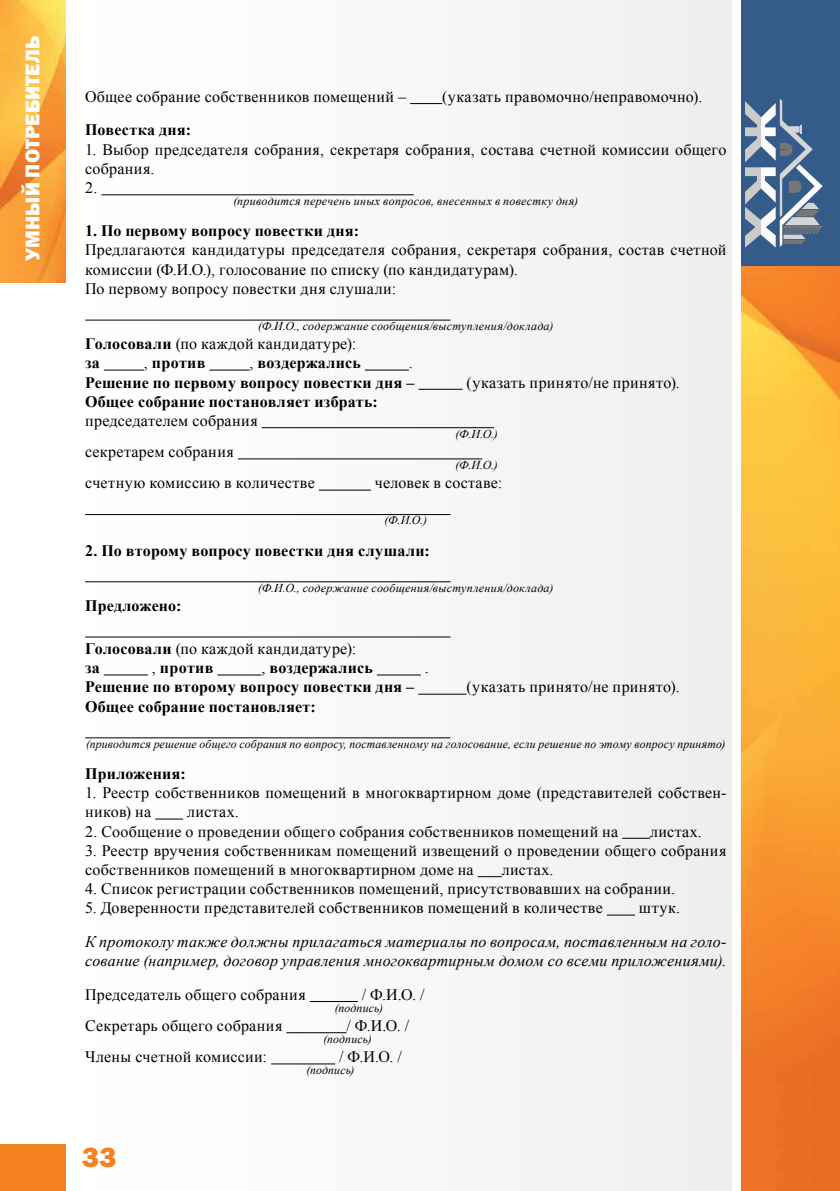
<style>
.page{position:relative;width:840px;height:1191px;background:#fff}
.page>*{position:absolute;margin:0;border:0;box-sizing:border-box;transform-origin:0 0}
.t1{font:28px "Franklin Gothic Heavy C";color:#f58220}
.t2{font:20px "Franklin Gothic Heavy C";letter-spacing:.01em;color:#fff}
.t3{font:16px/19.2px "Times New Roman";letter-spacing:.02em;color:#000}
.t4{font:700 16px "Times New Roman";letter-spacing:.015em;color:#000}
.t5{font:italic 16px/19.2px "Times New Roman";letter-spacing:.015em;color:#000}
.t6{font:italic 12px "Times New Roman";letter-spacing:.02em;color:#000}
.s1{font-weight:700}
.s2{font-weight:400}
</style>
<div class="page">
<div style="left:730px;top:0;width:109px;height:267px;background:#355c88"></div>
<img style="left:740px;top:266px;width:99px;height:925px">
<div style="left:0;top:0;width:731px;height:1191px;background:#f8f9f9"></div>
<img style="left:0;top:0;width:65px;height:282px">
<div style="left:731px;top:0;width:9px;height:1191px;background:#fff"></div>
<div style="left:0;top:1143px;width:65px;height:48px;background:#f58220"></div>
<svg style="left:745px;top:98px;width:77px;height:149px"></svg>
<hr style="left:410px;top:103px;width:32px;height:1px;background:#000">
<hr style="left:101px;top:194px;width:312px;height:1px;background:#000">
<hr style="left:85px;top:319px;width:365px;height:1px;background:#000">
<hr style="left:104px;top:370px;width:40px;height:1px;background:#000">
<hr style="left:209px;top:370px;width:40px;height:1px;background:#000">
<hr style="left:364px;top:370px;width:44px;height:1px;background:#000">
<hr style="left:418px;top:389px;width:44px;height:1px;background:#000">
<hr style="left:261px;top:427px;width:232px;height:1px;background:#000">
<hr style="left:238px;top:458px;width:244px;height:1px;background:#000">
<hr style="left:318px;top:490px;width:52px;height:1px;background:#000">
<hr style="left:85px;top:514px;width:365px;height:1px;background:#000">
<hr style="left:85px;top:581px;width:365px;height:1px;background:#000">
<hr style="left:85px;top:636px;width:365px;height:1px;background:#000">
<hr style="left:104px;top:674px;width:44px;height:1px;background:#000">
<hr style="left:217px;top:674px;width:44px;height:1px;background:#000">
<hr style="left:376px;top:674px;width:44px;height:1px;background:#000">
<hr style="left:418px;top:694px;width:48px;height:1px;background:#000">
<hr style="left:85px;top:737px;width:365px;height:1px;background:#000">
<svg style="left:155px;top:818px;width:28px;height:1px"></svg>
<svg style="left:622px;top:838px;width:27px;height:1px"></svg>
<svg style="left:477px;top:876px;width:24px;height:1px"></svg>
<svg style="left:606px;top:914px;width:28px;height:1px"></svg>
<hr style="left:309px;top:1001px;width:48px;height:1px;background:#000">
<hr style="left:286px;top:1032px;width:60px;height:1px;background:#000">
<hr style="left:271px;top:1063px;width:64px;height:1px;background:#000">
<p class="t2" style="left:21px;top:261px;width:227px;rotate:-90deg">УМНЫЙ ПОТРЕБИТЕЛЬ</p>
<p class="t3" style="left:85px;top:87px;width:322px">Общее собрание собственников помещений –</p>
<p class="t3" style="left:442px;top:87px;width:261px">(указать правомочно/неправомочно).</p>
<p class="t4" style="left:85px;top:119px;width:107px">Повестка дня:</p>
<p class="t3" style="left:85px;top:139px;width:642px">1. Выбор председателя собрания, секретаря собрания, состава счетной комиссии общего собрания.<br>2.</p>
<p class="t6" style="left:233px;top:193px;width:346px">(приводится перечень иных вопросов, внесенных в повестку дня)</p>
<p class="t4" style="left:85px;top:220px;width:275px">1. По первому вопросу повестки дня:</p>
<p class="t3" style="left:85px;top:240px;width:642px">Предлагаются кандидатуры председателя собрания, секретаря собрания, состав счетной комиссии (Ф.И.О.), голосование по списку (по кандидатурам).<br>По первому вопросу повестки дня слушали:</p>
<p class="t6" style="left:258px;top:318px;width:297px">(Ф.И.О., содержание сообщения/выступления/доклада)</p>
<p class="t3" style="left:85px;top:334px;width:272px"><span class="s1">Голосовали</span> (по каждой кандидатуре): <span class="s1">за</span></p>
<p class="t4" style="left:144px;top:352px;width:63px"><span class="s2">,</span> против</p>
<p class="t4" style="left:249px;top:352px;width:113px"><span class="s2">,</span> воздержались</p>
<p class="t3" style="left:408px;top:353px;width:5px">.</p>
<p class="t4" style="left:85px;top:371px;width:331px">Решение по первому вопросу повестки дня –</p>
<p class="t3" style="left:466px;top:372px;width:215px">(указать принято/не принято).</p>
<p class="t4" style="left:85px;top:390px;width:294px">Общее собрание постановляет избрать:</p>
<p class="t3" style="left:85px;top:411px;width:174px">председателем собрания</p>
<p class="t6" style="left:455px;top:426px;width:44px">(Ф.И.О.)</p>
<p class="t3" style="left:85px;top:442px;width:150px">секретарем собрания</p>
<p class="t6" style="left:455px;top:457px;width:44px">(Ф.И.О.)</p>
<p class="t3" style="left:85px;top:473px;width:231px">счетную комиссию в количестве</p>
<p class="t3" style="left:374px;top:473px;width:129px">человек в составе:</p>
<p class="t6" style="left:384px;top:512px;width:44px">(Ф.И.О.)</p>
<p class="t4" style="left:85px;top:539px;width:346px">2. По второму вопросу повестки дня слушали:</p>
<p class="t6" style="left:258px;top:579px;width:297px">(Ф.И.О., содержание сообщения/выступления/доклада)</p>
<p class="t4" style="left:85px;top:594px;width:98px">Предложено:</p>
<p class="t3" style="left:85px;top:639px;width:272px"><span class="s1">Голосовали</span> (по каждой кандидатуре): <span class="s1">за</span></p>
<p class="t4" style="left:152px;top:657px;width:63px"><span class="s2">,</span> против</p>
<p class="t4" style="left:261px;top:657px;width:113px"><span class="s2">,</span> воздержались</p>
<p class="t3" style="left:424px;top:658px;width:5px">.</p>
<p class="t4" style="left:85px;top:676px;width:330px">Решение по второму вопросу повестки дня –</p>
<p class="t3" style="left:466px;top:677px;width:215px">(указать принято/не принято).</p>
<p class="t4" style="left:85px;top:695px;width:232px">Общее собрание постановляет:</p>
<p class="t6" style="left:86px;top:735px;width:640px">(приводится решение общего собрания по вопросу, поставленному на голосование, если решение по этому вопросу принято)</p>
<p class="t4" style="left:85px;top:762px;width:102px">Приложения:</p>
<p class="t3" style="left:85px;top:783px;width:642px">1. Реестр собственников помещений в многоквартирном доме (представителей собствен&shy;ников) на</p>
<p class="t3" style="left:187px;top:802px;width:53px">листах.</p>
<p class="t3" style="left:85px;top:821px;width:534px">2. Сообщение о проведении общего собрания собственников помещений на</p>
<p class="t3" style="left:649px;top:821px;width:53px">листах.</p>
<p class="t3" style="left:85px;top:840px;width:642px">3. Реестр вручения собственникам помещений извещений о проведении общего собрания собственников помещений в многоквартирном доме на</p>
<p class="t3" style="left:501px;top:859px;width:53px">листах.</p>
<p class="t3" style="left:85px;top:879px;width:591px">4. Список регистрации собственников помещений, присутствовавших на собрании.</p>
<p class="t3" style="left:85px;top:898px;width:519px">5. Доверенности представителей собственников помещений в количестве</p>
<p class="t3" style="left:638px;top:898px;width:43px">штук.</p>
<p class="t5" style="left:85px;top:931px;width:642px">К протоколу также должны прилагаться материалы по вопросам, поставленным на голо&shy;сование (например, договор управления многоквартирным домом со всеми приложениями).</p>
<p class="t3" style="left:85px;top:984px;width:222px">Председатель общего собрания</p>
<p class="t3" style="left:361px;top:984px;width:64px">/ Ф.И.О. /</p>
<p class="t6" style="left:334px;top:999px;width:50px">(подпись)</p>
<p class="t3" style="left:85px;top:1015px;width:199px">Секретарь общего собрания</p>
<p class="t3" style="left:346px;top:1015px;width:64px">/ Ф.И.О. /</p>
<p class="t6" style="left:323px;top:1030px;width:50px">(подпись)</p>
<p class="t3" style="left:85px;top:1047px;width:183px">Члены счетной комиссии:</p>
<p class="t3" style="left:339px;top:1047px;width:64px">/ Ф.И.О. /</p>
<p class="t6" style="left:306px;top:1062px;width:50px">(подпись)</p>
<h1 class="t1" style="left:82px;top:1141px;width:36px">33</h1>
</div>
